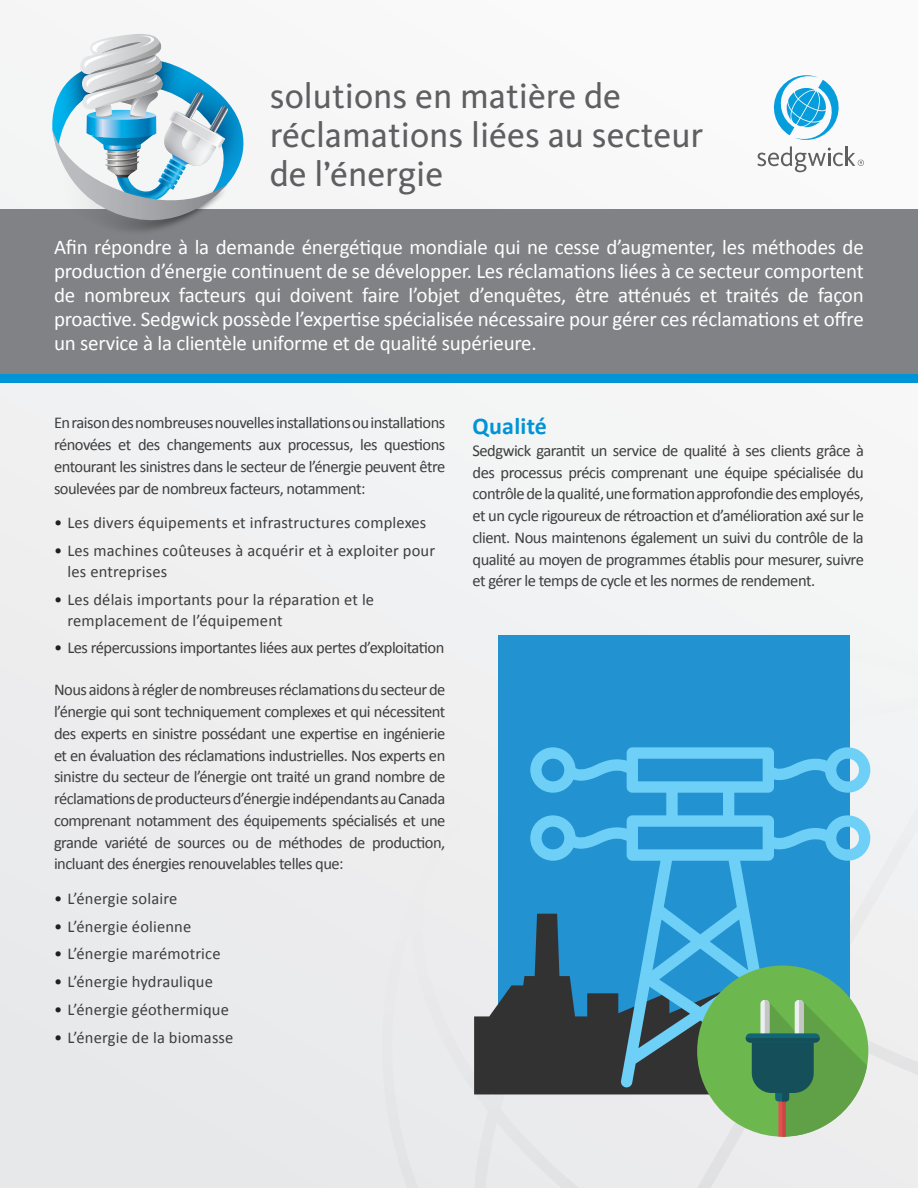
<style>
.page{position:relative;width:918px;height:1188px;background:#f1f2f3}
.page>*{position:absolute;margin:0;border:0;box-sizing:border-box;transform-origin:0 0}
.t1{font:36px/39px "Kievit OT";color:#5f5f62}
.Blue_headers{font:700 24px "Calibri";letter-spacing:.01em;color:#0094d7}
.Opening_paragraph{font:21px/24px "Calibri";letter-spacing:-.01em;color:#fff;text-align:justify}
.t2{font:16.5px/21.8px "Calibri";color:#3e3e3f;text-align:justify}
.t3{font:16.5px "Calibri";letter-spacing:-.03em;color:#3e3e3f}
.s1{color:#231f20}
</style>
<div class="page">
<svg style="left:385px;top:644px;width:533px;height:544px"></svg>
<svg style="left:757px;top:75px;width:107px;height:97px"></svg>
<hr style="left:845px;top:146px;width:2px;height:20px;background:#5f5f62">
<div style="left:0;top:210px;width:918px;height:169px;background:#808285"></div>
<div style="left:0;top:375px;width:918px;height:8px;background:#0094d7"></div>
<svg style="left:49px;top:34px;width:201px;height:197px"></svg>
<div style="left:498px;top:635px;width:351px;height:431px;background:#2392d1"></div>
<svg style="left:474px;top:914px;width:234px;height:180px;fill:#333233"></svg>
<svg style="left:530px;top:747px;width:340px;height:340px"></svg>
<div style="left:697px;top:966px;width:171px;height:171px;background:#6db84e;border-radius:50%"></div>
<svg style="left:746px;top:1000px;width:121px;height:137px"></svg>
<p class="t1" style="left:270px;top:77px;width:435px">solutions en matière de réclamations liées au secteur de l’énergie</p>
<p class="Opening_paragraph" style="left:54px;top:235px;width:811px">Afin répondre à la demande énergétique mondiale qui ne cesse d’augmenter, les méthodes de production d’énergie continuent de se développer. Les réclamations liées à ce secteur comportent de nombreux facteurs qui doivent faire l’objet d’enquêtes, être atténués et traités de façon proactive. Sedgwick possède l’expertise spécialisée nécessaire pour gérer ces réclamations et offre un service à la clientèle uniforme et de qualité supérieure.</p>
<p class="t2" style="left:54px;top:412px;width:393px">En raison des nombreuses nouvelles installations ou installations rénovées et des changements aux processus, les questions entourant les sinistres dans le secteur de l’énergie peuvent être soulevées par de nombreux facteurs, notamment:</p>
<p class="t2" style="left:54px;top:512px;width:374px"><span class="s1">•</span> Les divers équipements et infrastructures complexes</p>
<p class="t2" style="left:68px;top:540px;width:369px;line-height:21px;text-indent:-14px"><span class="s1">•</span> Les machines coûteuses à acquérir et à exploiter pour les entreprises</p>
<p class="t2" style="left:68px;top:589px;width:308px;line-height:21px;text-indent:-14px"><span class="s1">•</span> Les délais importants pour la réparation et le remplacement de l’équipement</p>
<p class="t3" style="left:54px;top:638px;width:392px"><span class="s1">•</span> Les répercussions importantes liées aux pertes d’exploitation</p>
<p class="t2" style="left:54px;top:679px;width:393px">Nous aidons à régler de nombreuses réclamations du secteur de l’énergie qui sont techniquement complexes et qui nécessitent des experts en sinistre possédant une expertise en ingénierie et en évaluation des réclamations industrielles. Nos experts en sinistre du secteur de l’énergie ont traité un grand nombre de réclamations de producteurs d’énergie indépendants au Canada comprenant notamment des équipements spécialisés et une grande variété de sources ou de méthodes de production, incluant des énergies renouvelables telles que:</p>
<p class="t2" style="left:54px;top:888px;width:125px"><span class="s1">•</span> L’énergie solaire</p>
<p class="t2" style="left:54px;top:915px;width:139px"><span class="s1">•</span> L’énergie éolienne</p>
<p class="t2" style="left:54px;top:943px;width:168px"><span class="s1">•</span> L’énergie marémotrice</p>
<p class="t2" style="left:54px;top:971px;width:160px"><span class="s1">•</span> L’énergie hydraulique</p>
<p class="t2" style="left:54px;top:999px;width:176px"><span class="s1">•</span> L’énergie géothermique</p>
<p class="t2" style="left:54px;top:1026px;width:181px"><span class="s1">•</span> L’énergie de la biomasse</p>
<p class="Blue_headers" style="left:472px;top:411px;width:76px">Qualité</p>
<p class="t2" style="left:472px;top:439px;width:393px">Sedgwick garantit un service de qualité à ses clients grâce à des processus précis comprenant une équipe spécialisée du contrôle de la qualité, une formation approfondie des employés, et un cycle rigoureux de rétroaction et d’amélioration axé sur le client. Nous maintenons également un suivi du contrôle de la qualité au moyen de programmes établis pour mesurer, suivre et gérer le temps de cycle et les normes de rendement.</p>
</div>
